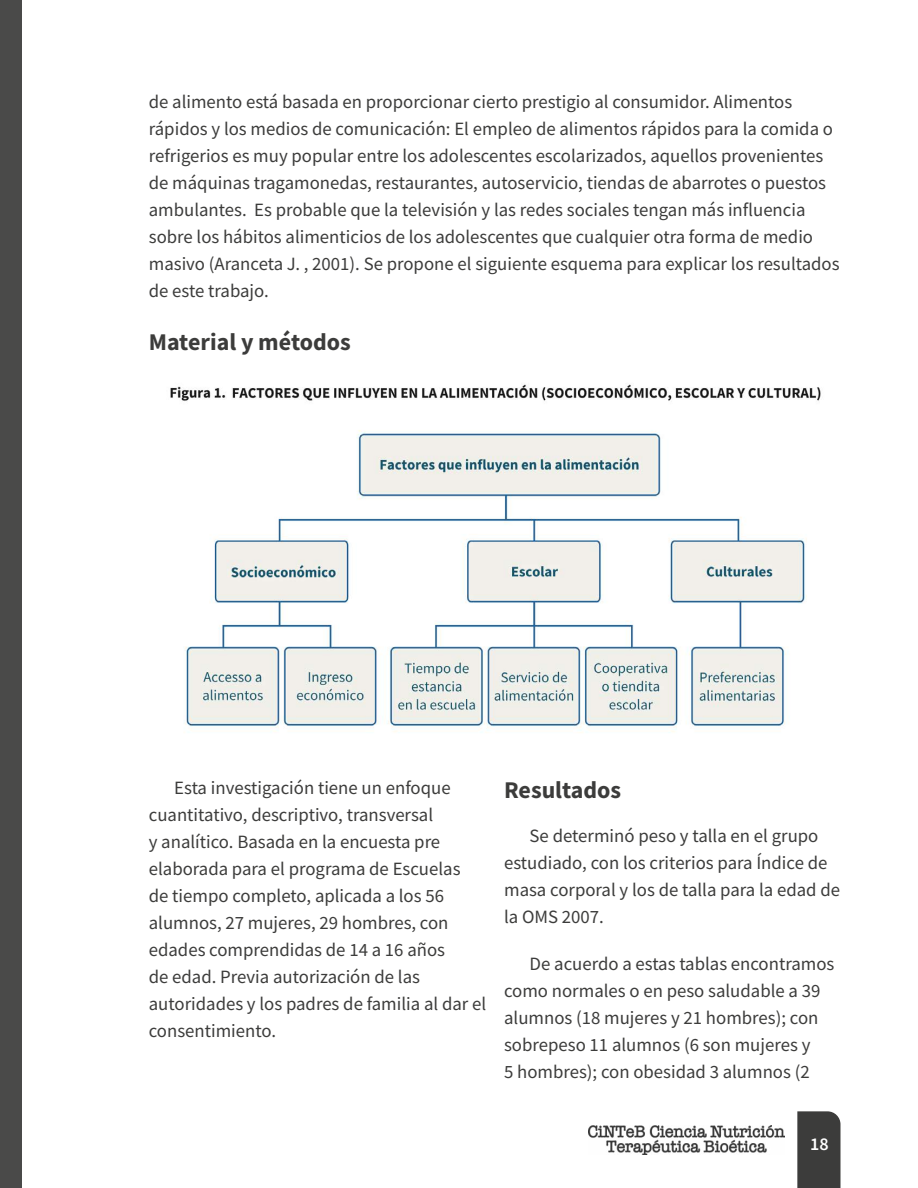
<style>
.page{position:relative;width:918px;height:1188px;background:#fff}
.page>*{position:absolute;margin:0;border:0;box-sizing:border-box;transform-origin:0 0}
.t1{font:700 24px "Source Sans Pro";color:#3c3c3b}
.t2{font:18.75px/27px "Source Sans Pro";color:#3c3c3b}
.t3{font:600 18px "Source Sans Pro";color:#fff}
</style>
<div class="page">
<div style="left:0;top:0;width:21px;height:1188px;background:#4a4a49"></div>
<div style="left:797px;top:1111px;width:44px;height:77px;background:#3c3c3b"></div>
<img style="left:589px;top:1125px;width:196px;height:29px">
<img style="left:170px;top:384px;width:651px;height:349px">
<p class="t2" style="left:149px;top:88px;width:692px">de alimento está basada en proporcionar cierto prestigio al consumidor. Alimentos rápidos y los medios de comunicación: El empleo de alimentos rápidos para la comida o refrigerios es muy popular entre los adolescentes escolarizados, aquellos provenientes de máquinas tragamonedas, restaurantes, autoservicio, tiendas de abarrotes o puestos ambulantes. Es probable que la televisión y las redes sociales tengan más influencia sobre los hábitos alimenticios de los adolescentes que cualquier otra forma de medio masivo (Aranceta J. , 2001). Se propone el siguiente esquema para explicar los resultados de este trabajo.</p>
<p class="t1" style="left:149px;top:326px;width:203px">Material y métodos</p>
<p class="t2" style="left:149px;top:774px;width:339px;text-indent:26px">Esta investigación tiene un enfoque cuantitativo, descriptivo, transversal<br>y analítico. Basada en la encuesta pre elaborada para el programa de Escuelas<br>de tiempo completo, aplicada a los 56 alumnos, 27 mujeres, 29 hombres, con edades comprendidas de 14 a 16 años<br>de edad. Previa autorización de las autoridades y los padres de familia al dar el consentimiento.</p>
<p class="t1" style="left:504px;top:774px;width:118px">Resultados</p>
<p class="t2" style="left:504px;top:822px;width:337px;text-indent:26px">Se determinó peso y talla en el grupo estudiado, con los criterios para Índice de masa corporal y los de talla para la edad de la OMS 2007.</p>
<p class="t2" style="left:504px;top:951px;width:332px;text-indent:26px">De acuerdo a estas tablas encontramos como normales o en peso saludable a 39 alumnos (18 mujeres y 21 hombres); con sobrepeso 11 alumnos (6 son mujeres y<br>5 hombres); con obesidad 3 alumnos (2</p>
<p class="t3" style="left:810px;top:1132px;width:20px">18</p>
</div>
